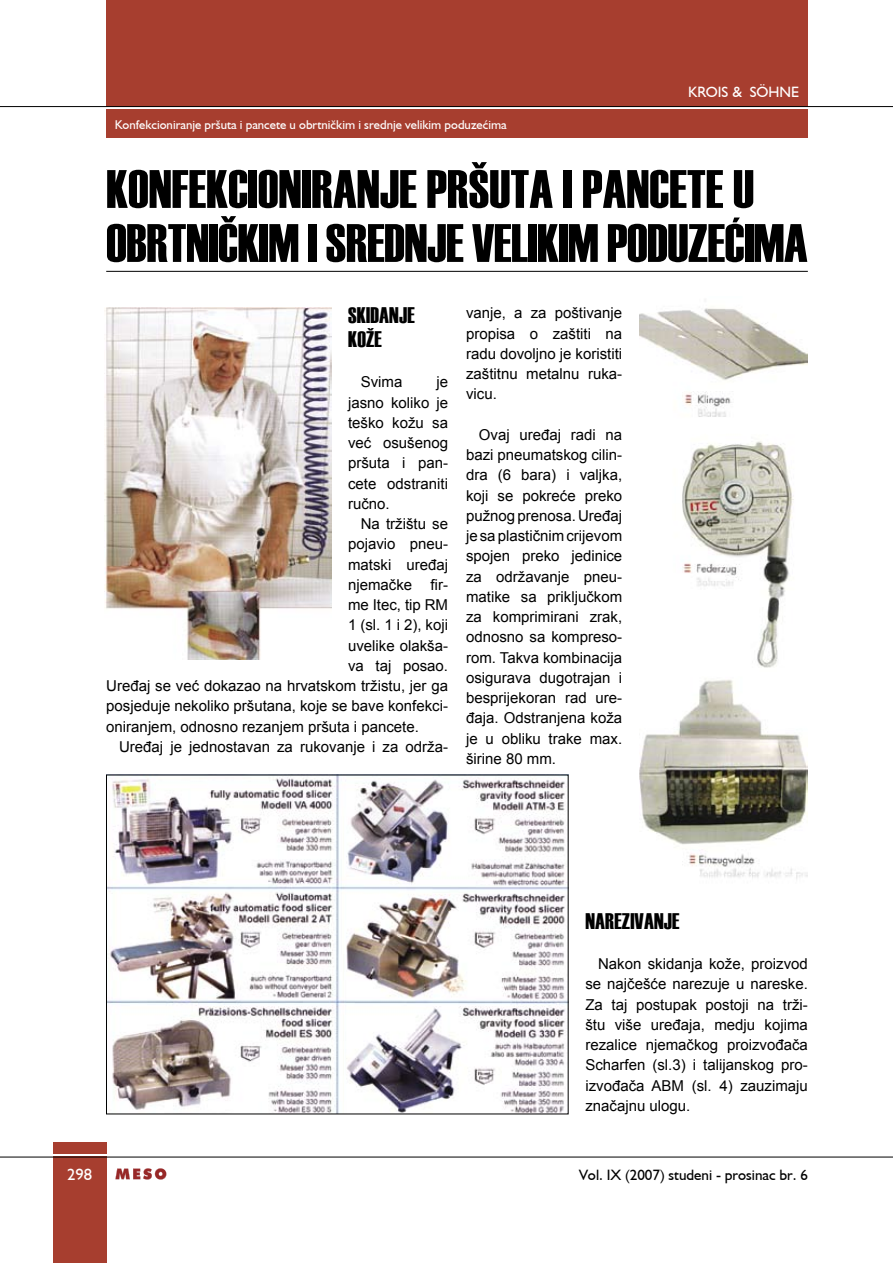
<style>
.page{position:relative;width:893px;height:1263px;background:#fff}
.page>*{position:absolute;margin:0;border:0;box-sizing:border-box;transform-origin:0 0}
.t1{font:54px "Haettenschweiler";color:#000}
.t2{font:22.5px/24px "Haettenschweiler";color:#000}
.t3{font:16.5px "Humanist 521 BT";color:#fff}
.t4{font:15px/20.2px "Arial";color:#000;text-align:justify}
.t5{font:15px "Humanist 521 BT";color:#000}
.t6{font:15px "Humanist 521 BT";color:#fff}
.t7{font:12.75px "Humanist 521 BT";color:#fff}
</style>
<div class="page">
<svg style="left:115px;top:1168px;width:51px;height:11px"></svg>
<div style="left:53px;top:1157px;width:53px;height:106px;background:#a73e2f"></div>
<hr style="left:0;top:1157px;width:893px;height:1px;background:#000">
<div style="left:53px;top:1143px;width:53px;height:11px;background:#a73e2f"></div>
<div style="left:106px;top:0;width:702px;height:107px;background:#a73e2f"></div>
<div style="left:106px;top:110px;width:702px;height:28px;background:#a73e2f"></div>
<hr style="left:0;top:106px;width:893px;height:1px;background:#000">
<hr style="left:106px;top:271px;width:702px;height:1px;background:#000">
<img style="left:105px;top:307px;width:226px;height:352px">
<img style="left:639px;top:308px;width:169px;height:571px">
<img style="left:108px;top:777px;width:458px;height:335px">
<p class="t6" style="left:688px;top:83px;width:113px">KROIS &amp; SÖHNE</p>
<p class="t7" style="left:115px;top:116px;width:393px">Konfekcioniranje pršuta i pancete u obrtničkim i srednje velikim poduzećima</p>
<p class="t1" style="left:106px;top:152px;width:103px">KONFEKCIONIRANJE</p>
<p class="t1" style="left:426px;top:152px;width:22px">PRŠUTA</p>
<p class="t1" style="left:563px;top:152px;width:41px">IPANCETE</p>
<p class="t1" style="left:733px;top:152px;width:21px">U</p>
<p class="t1" style="left:106px;top:206px;width:61px">OBRTNIČKIM</p>
<p class="t1" style="left:307px;top:206px;width:39px">ISREDNJE</p>
<p class="t1" style="left:472px;top:206px;width:19px">VELIKIM</p>
<p class="t1" style="left:607px;top:206px;width:21px">PODUZE</p>
<p class="t1" style="left:725px;top:206px;width:85px">ĆIMA</p>
<p class="t2" style="left:348px;top:303px;width:18px">SKIDANJE<br>KOŽE</p>
<p class="t4" style="left:361px;top:372px;width:43px">Svima</p>
<p class="t4" style="left:436px;top:372px;width:13px">je</p>
<p class="t4" style="left:348px;top:392px;width:102px">jasno koliko je</p>
<p class="t4" style="left:348px;top:413px;width:102px">teško kožu sa</p>
<p class="t4" style="left:348px;top:433px;width:102px">već osušenog</p>
<p class="t4" style="left:348px;top:453px;width:102px">pršuta i pan-</p>
<p class="t4" style="left:348px;top:473px;width:102px">cete odstraniti</p>
<p class="t4" style="left:348px;top:494px;width:43px">ručno.</p>
<p class="t4" style="left:361px;top:514px;width:89px">Na tržištu se</p>
<p class="t4" style="left:348px;top:534px;width:102px">pojavio pneu-</p>
<p class="t4" style="left:348px;top:554px;width:102px">matski uređaj</p>
<p class="t4" style="left:348px;top:575px;width:102px">njemačke fir-</p>
<p class="t4" style="left:348px;top:595px;width:102px">me Itec, tip RM</p>
<p class="t4" style="left:348px;top:615px;width:102px">1 (sl. 1 i 2), koji</p>
<p class="t4" style="left:348px;top:635px;width:102px">uvelike olakša-</p>
<p class="t4" style="left:348px;top:656px;width:102px">va taj posao.</p>
<p class="t4" style="left:106px;top:676px;width:343px">Uređaj se već dokazao na hrvatskom tržistu, jer ga</p>
<p class="t4" style="left:106px;top:696px;width:343px">posjeduje nekoliko pršutana, koje se bave konfekci-</p>
<p class="t4" style="left:106px;top:716px;width:314px">oniranjem, odnosno rezanjem pršuta i pancete.</p>
<p class="t4" style="left:119px;top:737px;width:330px">Uređaj je jednostavan za rukovanje i za održa-</p>
<p class="t4" style="left:466px;top:303px;width:158px">vanje, a za poštivanje propisa o zaštiti na radu dovoljno je koristiti zaštitnu metalnu ruka&shy;vicu.</p>
<p class="t4" style="left:466px;top:425px;width:158px;text-indent:13px">Ovaj uređaj radi na bazi pneumatskog cilin&shy;dra (6 bara) i valjka, koji se pokreće preko pužnog prenosa. Uređaj je sa plastičnim crijevom spojen preko jedinice za održavanje pneu&shy;matike sa priključkom za komprimirani zrak, odnosno sa kompreso&shy;rom. Takva kombinacija osigurava dugotrajan i besprijekoran rad ure&shy;đaja. Odstranjena koža je u obliku trake max. širine 80 mm.</p>
<p class="t2" style="left:585px;top:909px;width:20px">NAREZIVANJE</p>
<p class="t4" style="left:585px;top:954px;width:224px;text-indent:13px">Nakon skidanja kože, proizvod se najčešće narezuje u nareske.<br>Za taj postupak postoji na trži&shy;štu više uređaja, medju kojima rezalice njemačkog proizvođača Scharfen (sl.3) i talijanskog pro&shy;izvođača ABM (sl. 4) zauzimaju značajnu ulogu.</p>
<p class="t3" style="left:67px;top:1164px;width:26px">298</p>
<p class="t5" style="left:579px;top:1165px;width:230px">Vol. IX (2007) studeni - prosinac br. 6</p>
</div>
